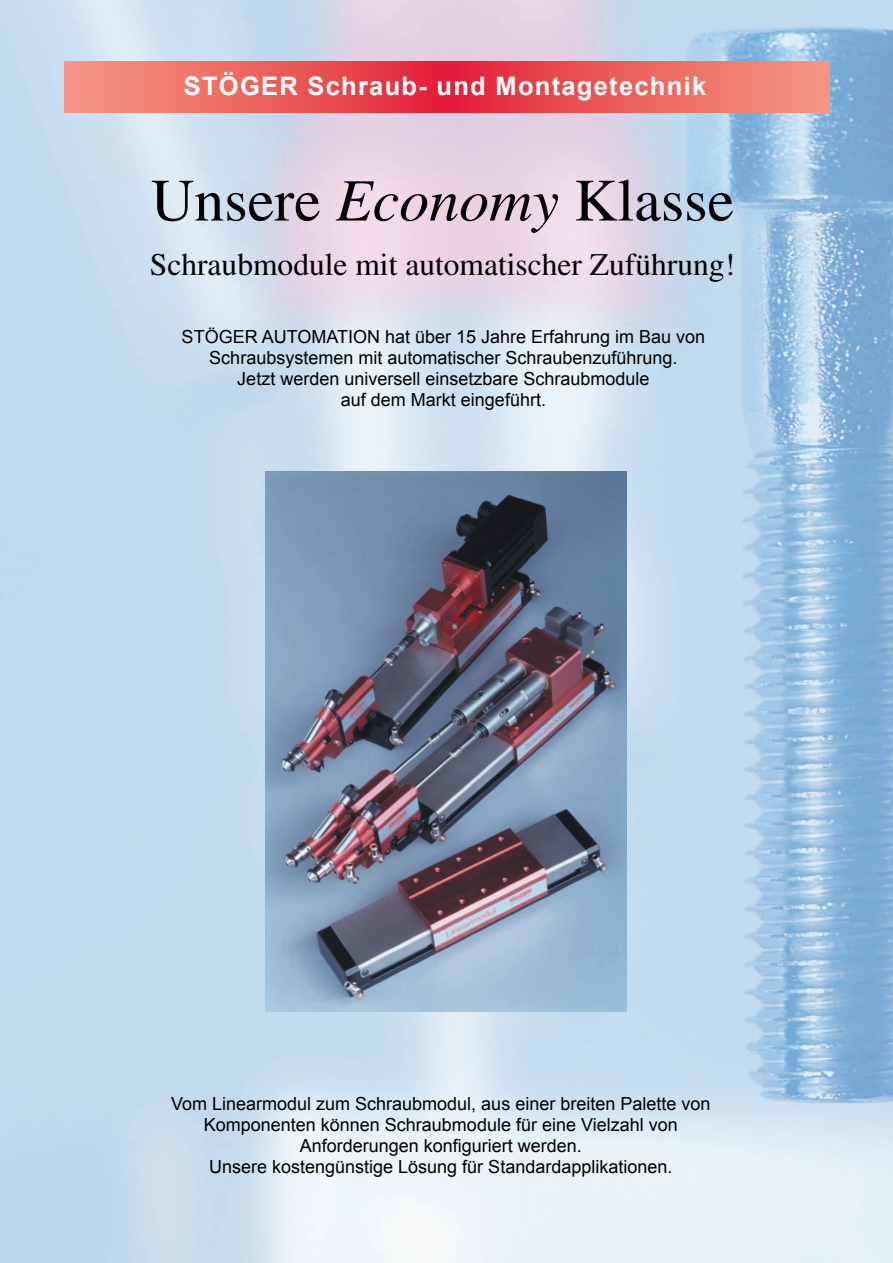
<style>
.page{position:relative;width:893px;height:1263px;background:#fff}
.page>*{position:absolute;margin:0;border:0;box-sizing:border-box;transform-origin:0 0}
.t1{font:60px "Times";color:#000}
.t2{font:31.5px "Times";color:#000}
.t3{font:700 25.5px "Arial";letter-spacing:.05em;color:#fff}
.t4{font:18px/21px "Arial";color:#000;text-align:center}
.s1{font-style:italic}
</style>
<div class="page">
<img style="left:0;top:0;width:893px;height:1263px">
<div style="left:64px;top:62px;width:392px;height:50px;background:linear-gradient(to right,#f59c85,#e32135)"></div>
<div style="left:438px;top:62px;width:392px;height:50px;background:linear-gradient(to right,#e31f36,#f59c84)"></div>
<img style="left:265px;top:472px;width:362px;height:539px">
<h3 class="t3" style="left:184px;top:71px;width:524px">STÖGER Schraub- und Montagetechnik</h3>
<h1 class="t1" style="left:151px;top:167px;width:585px">Unsere <span class="s1">Economy</span> Klasse</h1>
<h2 class="t2" style="left:150px;top:246px;width:587px">Schraubmodule mit automatischer Zuführung!</h2>
<p class="t4" style="left:182px;top:326px;width:525px">STÖGER AUTOMATION hat über 15 Jahre Erfahrung im Bau von Schraubsystemen mit automatischer Schraubenzuführung.<br>Jetzt werden universell einsetzbare Schraubmodule<br>auf dem Markt eingeführt.</p>
<p class="t4" style="left:171px;top:1093px;width:541px">Vom Linearmodul zum Schraubmodul, aus einer breiten Palette von Komponenten können Schraubmodule für eine Vielzahl von Anforderungen konfiguriert werden.<br>Unsere kostengünstige Lösung für Standardapplikationen.</p>
</div>
